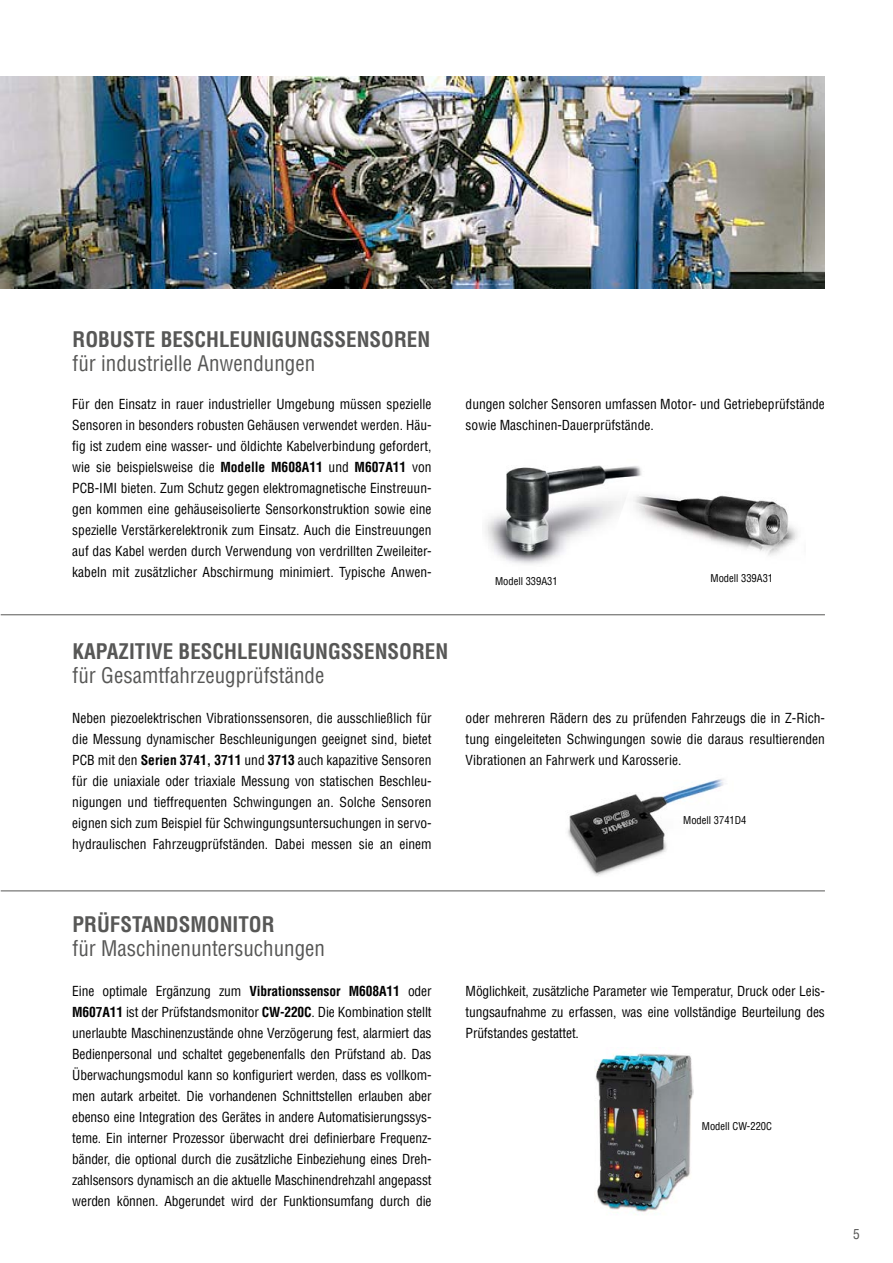
<style>
.page{position:relative;width:893px;height:1263px;background:#fff}
.page>*{position:absolute;margin:0;border:0;box-sizing:border-box;transform-origin:0 0}
.t1{font:700 condensed 21px "Helvetica LT Pro";color:#575756}
.t2{font:condensed 21px "Helvetica LT Pro";color:#575756}
.t3{font:condensed 13.5px/21px "Helvetica LT Pro";color:#000;text-align:justify}
.t4{font:condensed 13.5px "Helvetica LT Pro";color:#575756}
.t5{font:condensed 10.5px "Helvetica LT Pro";color:#000}
.s1{font-weight:700}
</style>
<div class="page">
<img style="left:595px;top:1053px;width:98px;height:162px">
<img style="left:567px;top:779px;width:157px;height:97px">
<img style="left:485px;top:465px;width:156px;height:99px">
<img style="left:623px;top:469px;width:175px;height:95px">
<img style="left:1px;top:77px;width:823px;height:212px">
<hr style="left:1px;top:614px;width:824px;height:1px;background:#575756">
<hr style="left:1px;top:890px;width:824px;height:1px;background:#575756">
<h1 class="t1" style="left:73px;top:325px;width:359px">ROBUSTE BESCHLEUNIGUNGSSENSOREN</h1>
<h1 class="t2" style="left:73px;top:350px;width:244px">für industrielle Anwendungen</h1>
<p class="t3" style="left:72px;top:393px;width:361px">Für den Einsatz in rauer industrieller Umgebung müssen spezielle Sensoren in besonders robusten Gehäusen verwendet werden. Häu&shy;fig ist zudem eine wasser- und öldichte Kabelverbindung gefordert, wie sie beispielsweise die <span class="s1">Modelle M608A11</span> und <span class="s1">M607A11</span> von PCB-IMI bieten. Zum Schutz gegen elektromagnetische Einstreuun&shy;gen kommen eine gehäuseisolierte Sensorkonstruktion sowie eine spezielle Verstärkerelektronik zum Einsatz. Auch die Einstreuungen auf das Kabel werden durch Verwendung von verdrillten Zweileiter&shy;kabeln mit zusätzlicher Abschirmung minimiert. Typische Anwen-</p>
<p class="t3" style="left:466px;top:394px;width:361px">dungen solcher Sensoren umfassen Motor- und Getriebeprüfstände sowie Maschinen-Dauerprüfstände.</p>
<p class="t5" style="left:495px;top:575px;width:64px">Modell 339A31</p>
<p class="t5" style="left:710px;top:572px;width:64px">Modell 339A31</p>
<h1 class="t1" style="left:73px;top:637px;width:377px">KAPAZITIVE BESCHLEUNIGUNGSSENSOREN</h1>
<h1 class="t2" style="left:73px;top:662px;width:253px">für Gesamtfahrzeugprüfstände</h1>
<p class="t3" style="left:72px;top:707px;width:361px">Neben piezoelektrischen Vibrationssensoren, die ausschließlich für die Messung dynamischer Beschleunigungen geeignet sind, bietet PCB mit den <span class="s1">Serien 3741, 3711</span> und <span class="s1">3713</span> auch kapazitive Sensoren für die uniaxiale oder triaxiale Messung von statischen Beschleu&shy;nigungen und tieffrequenten Schwingungen an. Solche Sensoren eignen sich zum Beispiel für Schwingungsuntersuchungen in servo&shy;hydraulischen Fahrzeugprüfständen. Dabei messen sie an einem</p>
<p class="t3" style="left:466px;top:707px;width:361px">oder mehreren Rädern des zu prüfenden Fahrzeugs die in Z-Rich&shy;tung eingeleiteten Schwingungen sowie die daraus resultierenden Vibrationen an Fahrwerk und Karosserie.</p>
<p class="t5" style="left:683px;top:813px;width:65px">Modell 3741D4</p>
<h1 class="t1" style="left:73px;top:910px;width:203px">PRÜFSTANDSMONITOR</h1>
<h1 class="t2" style="left:73px;top:935px;width:254px">für Maschinenuntersuchungen</h1>
<p class="t3" style="left:72px;top:980px;width:361px">Eine optimale Ergänzung zum <span class="s1">Vibrationssensor M608A11</span> oder <span class="s1">M607A11</span> ist der Prüfstandsmonitor <span class="s1">CW-220C</span>. Die Kombination stellt unerlaubte Maschinenzustände ohne Verzögerung fest, alarmiert das Bedienpersonal und schaltet gegebenenfalls den Prüfstand ab. Das Überwachungsmodul kann so konfiguriert werden, dass es vollkom&shy;men autark arbeitet. Die vorhandenen Schnittstellen erlauben aber ebenso eine Integration des Gerätes in andere Automatisierungssys&shy;teme. Ein interner Prozessor überwacht drei definierbare Frequenz&shy;bänder, die optional durch die zusätzliche Einbeziehung eines Dreh&shy;zahlsensors dynamisch an die aktuelle Maschinendrehzahl angepasst werden können. Abgerundet wird der Funktionsumfang durch die</p>
<p class="t3" style="left:466px;top:980px;width:361px">Möglichkeit, zusätzliche Parameter wie Temperatur, Druck oder Leis&shy;tungsaufnahme zu erfassen, was eine vollständige Beurteilung des Prüfstandes gestattet.</p>
<p class="t5" style="left:702px;top:1120px;width:72px">Modell CW-220C</p>
<p class="t4" style="left:853px;top:1225px;width:8px">5</p>
</div>
